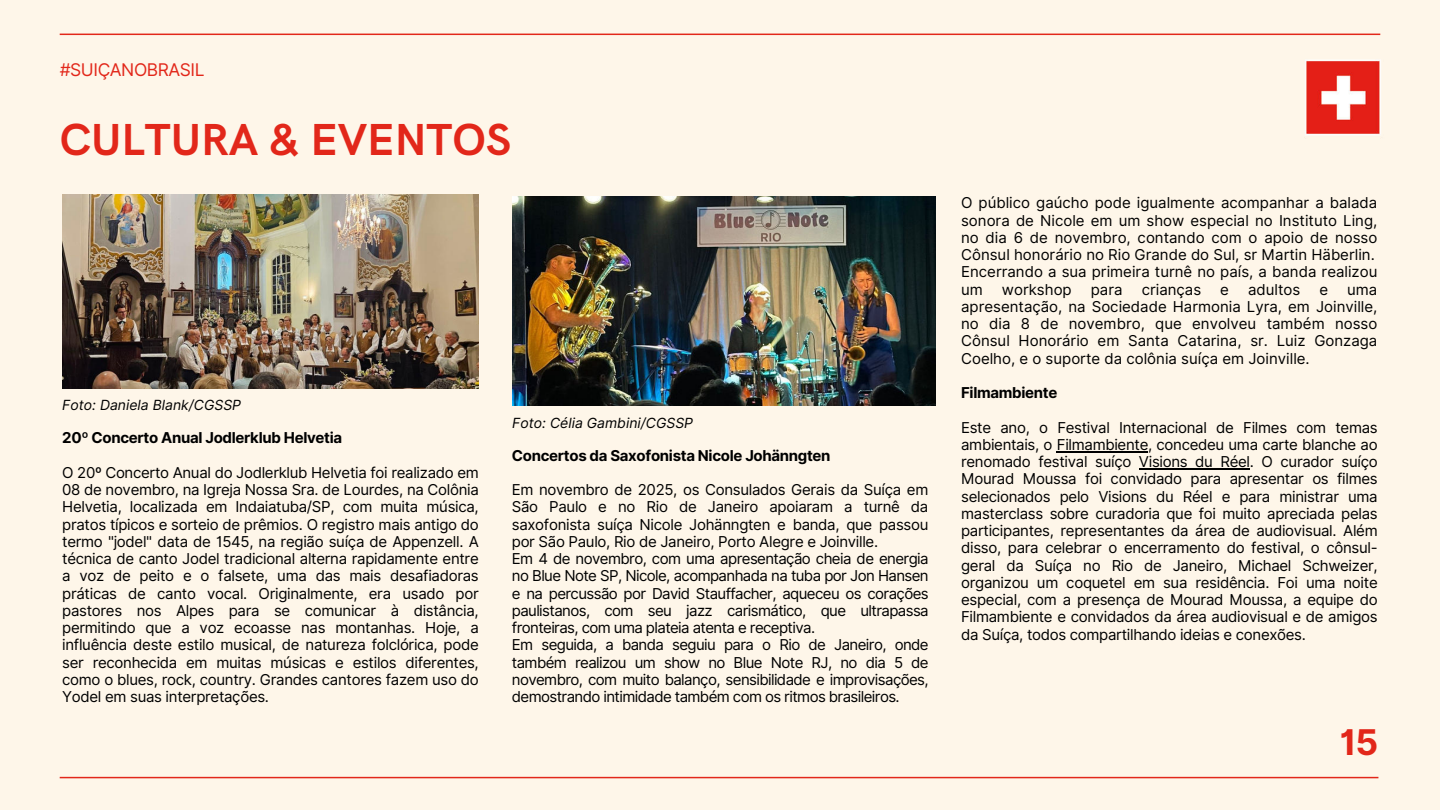
<style>
.page{position:relative;width:1440px;height:810px;background:#fef6e9}
.page>*{position:absolute;margin:0;border:0;box-sizing:border-box;transform-origin:0 0}
.t1{font:700 45px "HK Grotesk";color:#e2271a}
.t2{font:700 35.5px "Inter";color:#e2271a}
.t3{font:17.5px "Inter";letter-spacing:-.025em;color:#e2271a}
.t4{font:15px/17.2px "Inter";letter-spacing:-.02em;color:#000;text-align:justify}
.t5{font:15px/17.2px "Inter";letter-spacing:-.04em;color:#000}
.t6{font:15px/17.2px "Inter";color:#000}
.t7{font:700 15px "Inter";letter-spacing:-.02em;color:#000}
.t8{font:italic 14px "Inter";color:#000}
</style>
<div class="page">
<hr style="left:60px;top:777px;width:1318px;height:1px;background:#e2271a">
<hr style="left:60px;top:34px;width:1320px;height:1px;background:#e2271a">
<img style="left:1305px;top:59px;width:76px;height:76px">
<img style="left:62px;top:195px;width:416px;height:193px">
<hr style="left:1057px;top:451px;width:91px;height:2px;background:#000">
<hr style="left:1139px;top:469px;width:111px;height:1px;background:#000">
<img style="left:512px;top:197px;width:423px;height:208px">
<p class="t3" style="left:60px;top:57px;width:146px">#SUIÇANOBRASIL</p>
<h1 class="t1" style="left:60px;top:106px;width:453px">CULTURA &amp; EVENTOS</h1>
<p class="t8" style="left:62px;top:395px;width:180px">Foto: Daniela Blank/CGSSP</p>
<p class="t7" style="left:62px;top:427px;width:282px">20º Concerto Anual Jodlerklub Helvetia</p>
<p class="t4" style="left:62px;top:464px;width:418px">O 20º Concerto Anual do Jodlerklub Helvetia foi realizado em 08 de novembro, na Igreja Nossa Sra. de Lourdes, na Colônia Helvetia, localizada em Indaiatuba/SP, com muita música, pratos típicos e sorteio de prêmios. O registro mais antigo do termo "jodel" data de 1545, na região suíça de Appenzell. A técnica de canto Jodel tradicional alterna rapidamente entre a voz de peito e o falsete, uma das mais desafiadoras práticas de canto vocal. Originalmente, era usado por pastores nos Alpes para se comunicar à distância, permitindo que a voz ecoasse nas montanhas. Hoje, a influência deste estilo musical, de natureza folclórica, pode ser reconhecida em muitas músicas e estilos diferentes, como o blues, rock, country. Grandes cantores fazem uso do Yodel em suas interpretações.</p>
<p class="t8" style="left:512px;top:412px;width:182px">Foto: Célia Gambini/CGSSP</p>
<p class="t7" style="left:512px;top:444px;width:320px">Concertos da Saxofonista Nicole Johänngten</p>
<p class="t5" style="left:512px;top:481px;width:418px">Em novembro de 2025, os Consulados Gerais da Suíça em São Paulo e no Rio de Janeiro apoiaram a turnê da saxofonista suíça Nicole Johänngten e banda, que passou por São Paulo, Rio de Janeiro, Porto Alegre e Joinville.<br>Em 4 de novembro, com uma apresentação cheia de energia no Blue Note SP, Nicole, acompanhada na tuba por Jon Hansen e na percussão por David Stauffacher, aqueceu os corações paulistanos, com seu jazz carismático, que ultrapassa fronteiras, com uma plateia atenta e receptiva.<br>Em seguida, a banda seguiu para o Rio de Janeiro, onde também realizou um show no Blue Note RJ, no dia 5 de novembro, com muito balanço, sensibilidade e improvisações, demostrando intimidade também com os ritmos brasileiros.</p>
<p class="t6" style="left:961px;top:195px;width:418px">O público gaúcho pode igualmente acompanhar a balada sonora de Nicole em um show especial no Instituto Ling, no dia 6 de novembro, contando com o apoio de nosso Cônsul honorário no Rio Grande do Sul, sr Martin Häberlin.<br>Encerrando a sua primeira turnê no país, a banda realizou um</p>
<p class="t6" style="left:1002px;top:281px;width:71px">workshop</p>
<p class="t4" style="left:1091px;top:281px;width:33px">para</p>
<p class="t6" style="left:1142px;top:281px;width:61px">crianças</p>
<p class="t4" style="left:1220px;top:281px;width:10px">e</p>
<p class="t6" style="left:1248px;top:281px;width:54px">adultos</p>
<p class="t4" style="left:1319px;top:281px;width:10px">e</p>
<p class="t4" style="left:961px;top:281px;width:418px;text-indent:386px">uma apresentação, na Sociedade Harmonia Lyra, em Joinville, no dia 8 de novembro, que envolveu também nosso Cônsul Honorário em Santa Catarina, sr. Luiz Gonzaga Coelho, e o suporte da colônia suíça em Joinville.</p>
<p class="t7" style="left:961px;top:382px;width:98px">Filmambiente</p>
<p class="t4" style="left:961px;top:419px;width:418px">Este ano, o Festival Internacional de Filmes com temas ambientais, o Filmambiente, concedeu uma carte blanche ao renomado festival suíço Visions du Réel. O curador suíço Mourad Moussa foi convidado para apresentar os filmes selecionados pelo Visions du Réel e para ministrar uma masterclass sobre curadoria que foi muito apreciada pelas participantes, representantes da área de audiovisual. Além disso, para celebrar o encerramento do festival, o cônsul&shy;geral da Suíça no Rio de Janeiro, Michael Schweizer, organizou um coquetel em sua residência. Foi uma noite especial, com a presença de Mourad Moussa, a equipe do Filmambiente e convidados da área audiovisual e de amigos da Suíça, todos compartilhando ideias e conexões.</p>
<h2 class="t2" style="left:1340px;top:716px;width:40px">15</h2>
</div>
